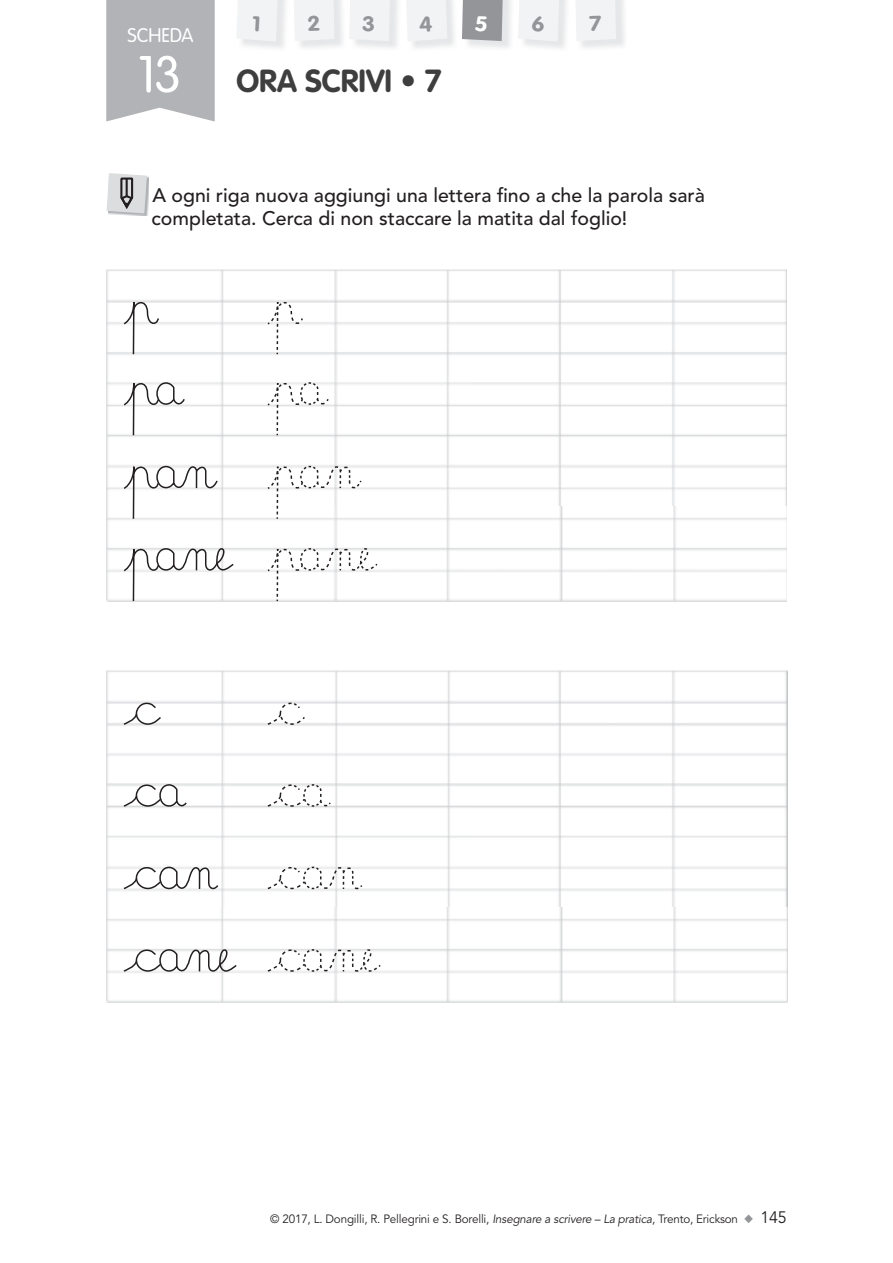
<style>
.page{position:relative;width:893px;height:1263px;background:#fff}
.page>*{position:absolute;margin:0;border:0;box-sizing:border-box;transform-origin:0 0}
.t1{font:700 31.5px "VAG Rounded Std";letter-spacing:-.005em;color:#3e3e3f}
.t2{font:500 19.5px/23.4px "Avenir LT Std";color:#231f20}
.t3{font:300 19.5px "VAG Rounded Std";letter-spacing:-.01em;color:#fff}
.t4{font:12px "Avenir LT Std";letter-spacing:-.015em;color:#231f20}
.s1{font-weight:300;font-size:51px;color:#fff}
.s2{font-style:italic}
.s3{color:#939598}
.s4{font-size:16.5px}
</style>
<div class="page">
<img style="left:390px;top:269px;width:397px;height:332px">
<img style="left:107px;top:670px;width:680px;height:332px">
<svg style="left:122px;top:948px;width:116px;height:25px"></svg>
<svg style="left:122px;top:866px;width:98px;height:24px"></svg>
<svg style="left:122px;top:783px;width:66px;height:24px"></svg>
<svg style="left:122px;top:701px;width:40px;height:25px"></svg>
<svg style="left:266px;top:702px;width:40px;height:24px"></svg>
<svg style="left:266px;top:783px;width:66px;height:24px"></svg>
<svg style="left:266px;top:866px;width:98px;height:24px"></svg>
<svg style="left:266px;top:948px;width:116px;height:25px"></svg>
<svg style="left:106px;top:0;width:284px;height:602px"></svg>
<div style="left:406px;top:0;width:41px;height:42px;background:#f2f3f4"></div>
<svg style="left:462px;top:0;width:41px;height:41px;background:#97999c"></svg>
<svg style="left:518px;top:0;width:42px;height:42px"></svg>
<div style="left:576px;top:0;width:40px;height:41px;background:#f2f3f4"></div>
<p class="t3" style="left:128px;top:23px;width:67px">SCHEDA</p>
<h1 class="t1" style="left:138px;top:63px;width:305px"><span class="s1">13</span> ORA SCRIVI • 7</h1>
<p class="t2" style="left:152px;top:185px;width:555px">A ogni riga nuova aggiungi una lettera fino a che la parola sarà completata. Cerca di non staccare la matita dal foglio!</p>
<p class="t4" style="left:270px;top:1214px;width:518px">© 2017, L. Dongilli, R. Pellegrini e S. Borelli, <span class="s2">Insegnare a scrivere – La pratica</span>, Trento, Erickson <span class="s3">◆</span> <span class="s4">145</span></p>
</div>
